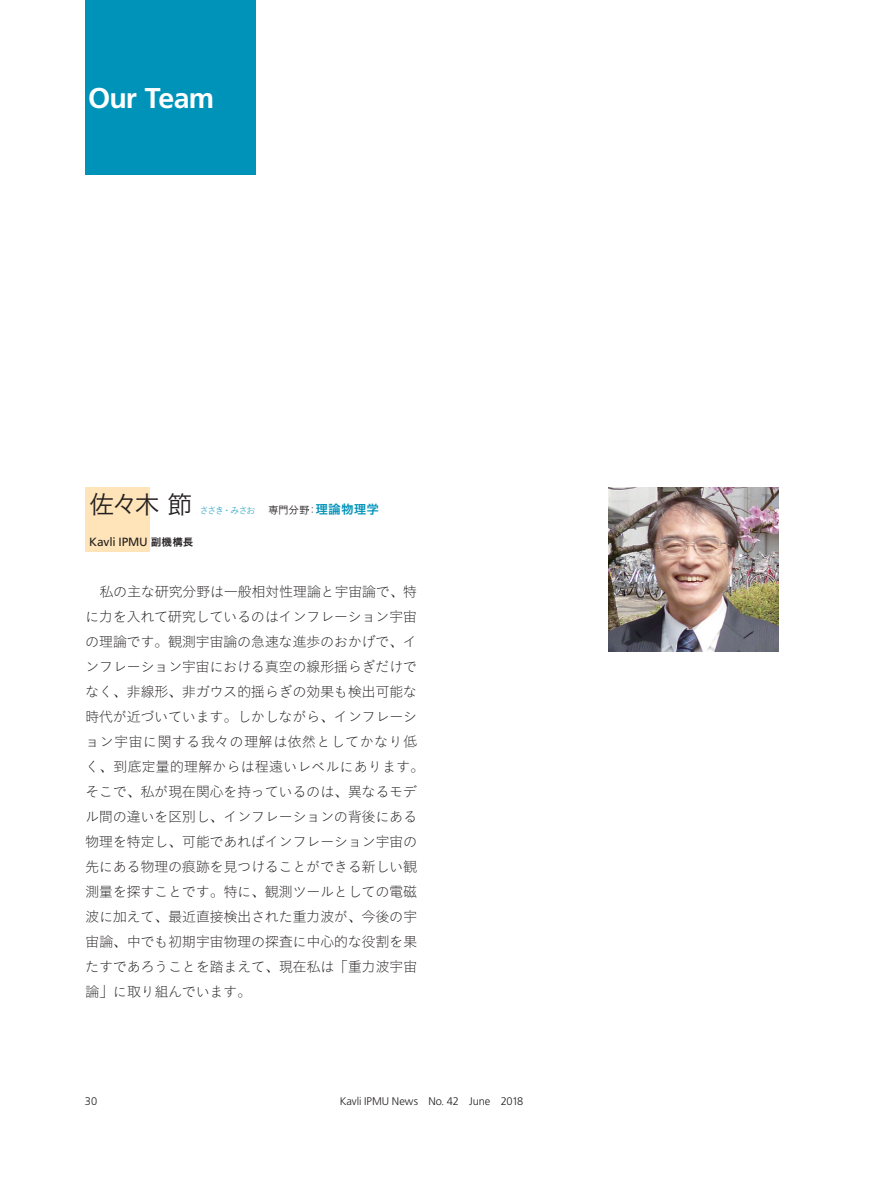
<style>
.page{position:relative;width:893px;height:1191px;background:#fff}
.page>*{position:absolute;margin:0;border:0;box-sizing:border-box;transform-origin:0 0}
.t1{font:700 28.5px "Frutiger LT Std";letter-spacing:-.03em;color:#fff}
.t2{font:25.5px "Koburina Go Std W3";color:#231f20}
.t3{font:14.4px/25px "Koburina Go Std W1";letter-spacing:-.035em;color:#231f20}
.t4{font:11.85px "Frutiger LT Std";letter-spacing:-.01em;color:#231f20}
.t5{font:300 11.1px "Frutiger LT Std";letter-spacing:-.01em;color:#231f20}
.t6{font:9.6px "Koburina Go Std W1";letter-spacing:-.185em;color:#0093ba}
.s1{font-family:"Ryumin Pro";font-weight:300}
.s2{font-family:"Koburina Go Std W3";font-size:10.65px;color:#231f20}
.s3{font-family:"Ryumin Pro";font-weight:300;font-size:10.65px;color:#231f20}
.s4{font-family:"Koburina Go Std W6";font-size:12.75px}
.s5{font-family:"Koburina Go Std W6";font-size:10.65px}
.s6{font-family:"Ryumin Pro";font-size:10.65px}
</style>
<div class="page">
<div style="left:85px;top:0;width:170px;height:174px;background:#0093ba"></div>
<div style="left:85px;top:487px;width:64px;height:64px;background:#fee4b8"></div>
<img style="left:608px;top:487px;width:170px;height:164px">
<h1 class="t1" style="left:88px;top:81px;width:128px">Our Team</h1>
<h2 class="t2" style="left:89px;top:485px;width:105px">佐々木節</h2>
<p class="t6" style="left:199px;top:503px;width:181px">ささき<span class="s1">・</span>みさお <span class="s2">専門分野</span><span class="s3">：</span><span class="s4">理論物理学</span></p>
<p class="t4" style="left:89px;top:535px;width:106px">Kavli IPMU <span class="s5">副機構長</span></p>
<p class="t3" style="left:85px;top:579px;width:341px;text-indent:14px">私の主な研究分野は一般相対性理論と宇宙論で<span class="s1">、</span>特に力を入れて研究しているのはインフレーション宇宙の理論です<span class="s1">。</span>観測宇宙論の急速な進歩のおかげで<span class="s1">、</span>インフレーション宇宙における真空の線形揺らぎだけでなく<span class="s1">、</span>非線形<span class="s1">、</span>非ガウス的揺らぎの効果も検出可能な時代が近づいています<span class="s1">。</span>しかしながら<span class="s1">、</span>インフレーション宇宙に関する我々の理解は依然としてかなり低く<span class="s1">、</span>到底定量的理解からは程遠いレベルにあります<span class="s1">。</span>そこで<span class="s1">、</span>私が現在関心を持っているのは<span class="s1">、</span>異なるモデル間の違いを区別し<span class="s1">、</span>インフレーションの背後にある物理を特定し<span class="s1">、</span>可能であればインフレーション宇宙の先にある物理の痕跡を見つけることができる新しい観測量を探すことです<span class="s1">。</span>特に<span class="s1">、</span>観測ツールとしての電磁波に加えて<span class="s1">、</span>最近直接検出された重力波が<span class="s1">、</span>今後の宇宙論<span class="s1">、</span>中でも初期宇宙物理の探査に中心的な役割を果たすであろうことを踏まえて<span class="s1">、</span>現在私は<span class="s1">「</span>重力波宇宙論<span class="s1">」</span>に取り組んでいます<span class="s1">。</span></p>
<p class="t5" style="left:85px;top:1094px;width:14px">30</p>
<p class="t5" style="left:340px;top:1094px;width:185px">Kavli IPMU News No<span class="s6">.</span> 42 June 2018</p>
</div>
